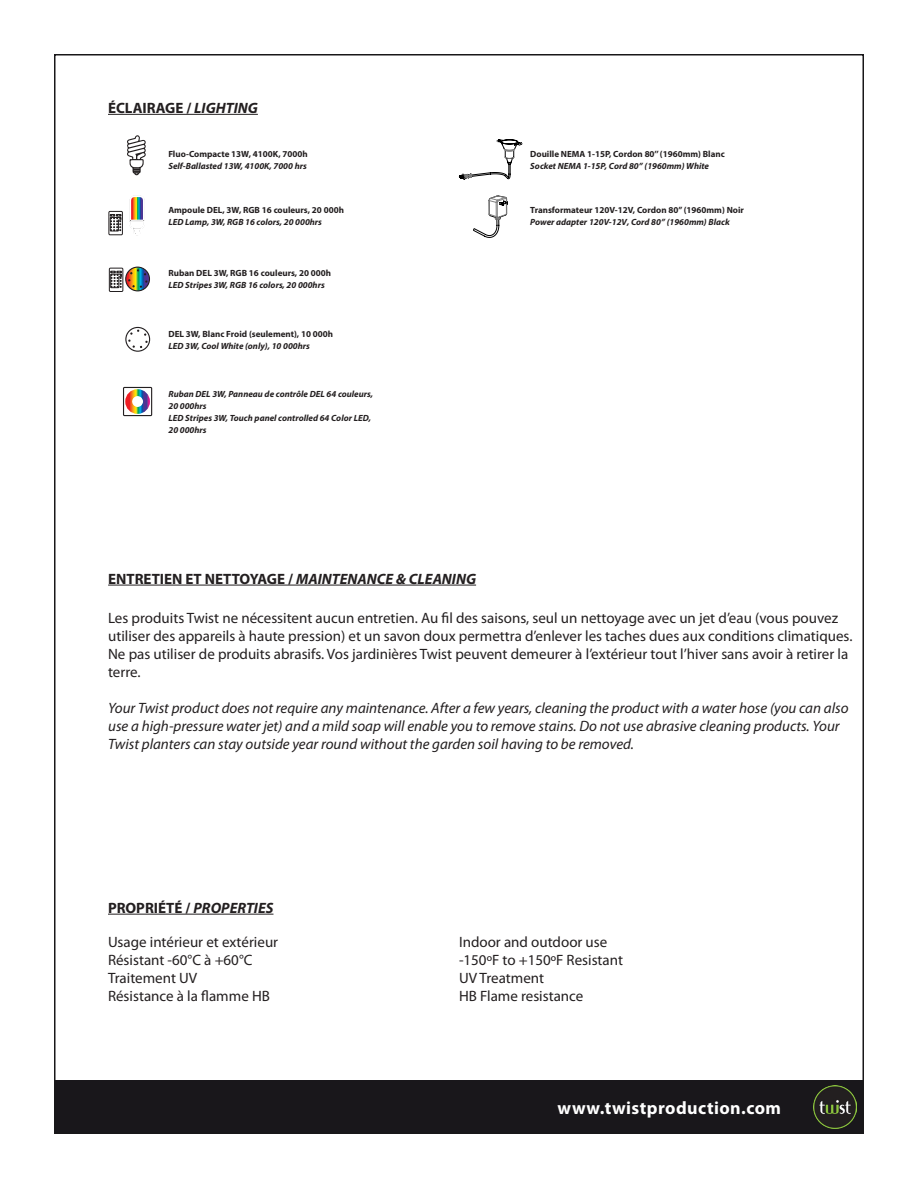
<style>
.page{position:relative;width:918px;height:1188px;background:#fff}
.page>*{position:absolute;margin:0;border:0;box-sizing:border-box;transform-origin:0 0}
.t1{font:700 18px "Myriad Pro";letter-spacing:.025em;color:#fff}
.t2{font:15px/18px "Myriad Pro";color:#231f20}
.t3{font:italic 15px/18px "Myriad Pro";color:#231f20}
.t4{font:700 15px "Myriad Pro";color:#231f20}
._05-Nom_Couleur{font:italic 700 9px/12px "Myriad Pro";color:#231f20}
._05-Nom_Couleur-2{font:700 9px/12px "Myriad Pro";color:#231f20}
.s1{font-style:italic}
</style>
<div class="page">
<div style="left:54px;top:1080px;width:810px;height:54px;background:#19171b"></div>
<img style="left:814px;top:1085px;width:43px;height:44px">
<hr style="left:108px;top:114px;width:150px;height:1px;background:#231f20">
<hr style="left:108px;top:914px;width:165px;height:1px;background:#231f20">
<svg style="left:129px;top:195px;width:16px;height:41px"></svg>
<svg style="left:127px;top:135px;width:19px;height:41px"></svg>
<div style="left:109px;top:268px;width:14px;height:24px;border:1px solid #231f20"></div>
<svg style="left:110px;top:271px;width:12px;height:17px"></svg>
<svg style="left:126px;top:267px;width:23px;height:24px"></svg>
<div style="left:125px;top:267px;width:25px;height:24px;border:1px solid #231f20;border-radius:50%"></div>
<svg style="left:128px;top:269px;width:19px;height:19px"></svg>
<div style="left:125px;top:327px;width:25px;height:25px;border:1px solid #231f20;border-radius:50%"></div>
<svg style="left:128px;top:330px;width:20px;height:18px"></svg>
<div style="left:125px;top:389px;width:25px;height:25px;border:7px solid #fff;border-radius:50%"></div>
<div style="left:109px;top:211px;width:14px;height:24px;border:1px solid #231f20"></div>
<svg style="left:110px;top:214px;width:12px;height:18px"></svg>
<div style="left:123px;top:387px;width:29px;height:29px;border:1px solid #231f20"></div>
<svg style="left:459px;top:139px;width:64px;height:41px"></svg>
<svg style="left:473px;top:195px;width:35px;height:43px"></svg>
<hr style="left:108px;top:585px;width:368px;height:1px;background:#231f20">
<p class="t4" style="left:108px;top:99px;width:151px">ÉCLAIRAGE / <span class="s1">LIGHTING</span></p>
<p class="_05-Nom_Couleur-2" style="left:168px;top:148px;width:141px">Fluo-Compacte 13W, 4100K, 7000h</p>
<p class="_05-Nom_Couleur" style="left:168px;top:160px;width:140px">Self-Ballasted 13W, 4100K, 7000 hrs</p>
<p class="_05-Nom_Couleur-2" style="left:168px;top:204px;width:177px">Ampoule DEL, 3W, RGB 16 couleurs, 20 000h</p>
<p class="_05-Nom_Couleur" style="left:168px;top:216px;width:155px">LED Lamp, 3W, RGB 16 colors, 20 000hrs</p>
<p class="_05-Nom_Couleur-2" style="left:168px;top:267px;width:164px">Ruban DEL 3W, RGB 16 couleurs, 20 000h</p>
<p class="_05-Nom_Couleur" style="left:168px;top:280px;width:158px">LED Stripes 3W, RGB 16 colors, 20 000hrs</p>
<p class="_05-Nom_Couleur-2" style="left:168px;top:328px;width:166px">DEL 3W, Blanc Froid (seulement), 10 000h</p>
<p class="_05-Nom_Couleur" style="left:168px;top:340px;width:143px">LED 3W, Cool White (only), 10 000hrs</p>
<p class="_05-Nom_Couleur" style="left:168px;top:388px;width:206px">Ruban DEL 3W, Panneau de contrôle DEL 64 couleurs,<br>20 000hrs</p>
<p class="_05-Nom_Couleur" style="left:168px;top:412px;width:204px">LED Stripes 3W, Touch panel controlled 64 Color LED,<br>20 000hrs</p>
<p class="_05-Nom_Couleur-2" style="left:530px;top:148px;width:196px">Douille NEMA 1-15P, Cordon 80’’ (1960mm) Blanc</p>
<p class="_05-Nom_Couleur" style="left:530px;top:160px;width:180px">Socket NEMA 1-15P, Cord 80’’ (1960mm) White</p>
<p class="_05-Nom_Couleur-2" style="left:530px;top:204px;width:215px">Transformateur 120V-12V, Cordon 80’’ (1960mm) Noir<br><span class="s1">Power adapter 120V-12V, Cord 80’’ (1960mm) Black</span></p>
<p class="t4" style="left:108px;top:570px;width:370px">ENTRETIEN ET NETTOYAGE / <span class="s1">MAINTENANCE &amp; CLEANING</span></p>
<p class="t2" style="left:108px;top:609px;width:746px">Les produits Twist ne nécessitent aucun entretien. Au fil des saisons, seul un nettoyage avec un jet d’eau (vous pouvez utiliser des appareils à haute pression) et un savon doux permettra d’enlever les taches dues aux conditions climatiques.<br>Ne pas utiliser de produits abrasifs. Vos jardinières Twist peuvent demeurer à l’extérieur tout l’hiver sans avoir à retirer la terre.</p>
<p class="t3" style="left:108px;top:699px;width:742px">Your Twist product does not require any maintenance. After a few years, cleaning the product with a water hose (you can also use a high-pressure water jet) and a mild soap will enable you to remove stains. Do not use abrasive cleaning products. Your<br>Twist planters can stay outside year round without the garden soil having to be removed.</p>
<p class="t4" style="left:108px;top:899px;width:167px">PROPRIÉTÉ / <span class="s1">PROPERTIES</span></p>
<p class="t2" style="left:108px;top:933px;width:172px">Usage intérieur et extérieur</p>
<p class="t2" style="left:108px;top:951px;width:146px">Résistant -60°C à +60°C</p>
<p class="t2" style="left:108px;top:969px;width:91px">Traitement UV</p>
<p class="t2" style="left:108px;top:987px;width:163px">Résistance à la flamme HB</p>
<p class="t2" style="left:459px;top:933px;width:150px">Indoor and outdoor use</p>
<p class="t2" style="left:459px;top:951px;width:166px">-150ºF to +150ºF Resistant</p>
<p class="t2" style="left:459px;top:969px;width:87px">UV Treatment</p>
<p class="t2" style="left:459px;top:987px;width:126px">HB Flame resistance</p>
<p class="t1" style="left:558px;top:1098px;width:225px">www.twistproduction.com</p>
</div>
